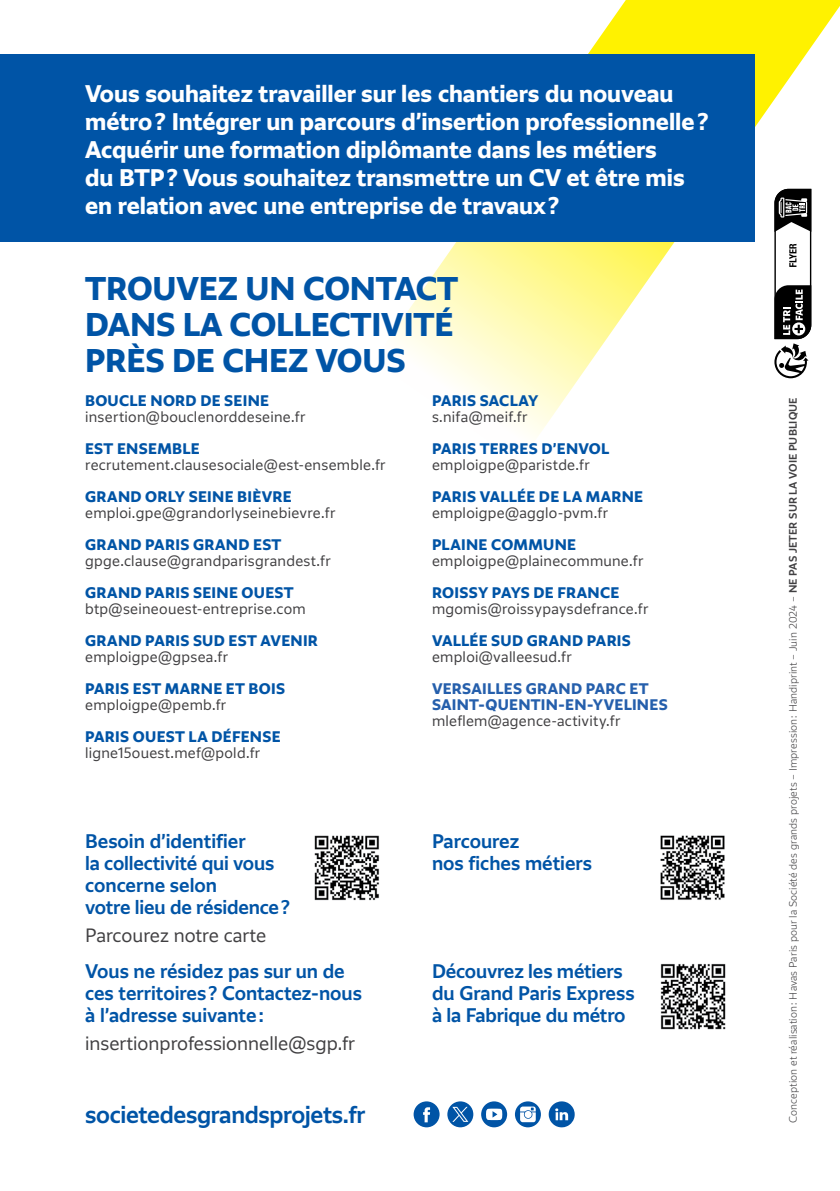
<style>
.page{position:relative;width:840px;height:1191px;background:#fff}
.page>*{position:absolute;margin:0;border:0;box-sizing:border-box;transform-origin:0 0}
.t1{font:700 30px/36px "Grand Paris";letter-spacing:-.005em;color:#0054a6}
.t2{font:700 22px/28px "Grand Paris";color:#fff}
.t3{font:500 22px "Grand Paris";letter-spacing:-.015em;color:#0054a6}
.t4{font:500 18px/22px "Grand Paris";letter-spacing:-.005em;color:#0054a6}
.t5{font:300 18px "Grand Paris";color:#414042}
.t6{font:300 14px "Grand Paris";letter-spacing:.02em;color:#414042}
.t7{font:700 14px "Grand Paris";letter-spacing:.02em;color:#0054a6}
.t8{font:700 14px/16px "Grand Paris";letter-spacing:.02em;color:#255fac}
.t9{font:300 expanded 10px "Grand Paris";letter-spacing:.01em;color:#414042}
.s1{font-weight:500;font-stretch:normal}
</style>
<div class="page">
<svg style="left:392px;top:0;width:447px;height:437px"></svg>
<div style="left:0;top:54px;width:754px;height:188px;background:#0054a6"></div>
<svg style="left:514px;top:1101px;width:26px;height:26px"></svg>
<svg style="left:413px;top:1101px;width:26px;height:26px"></svg>
<svg style="left:481px;top:1101px;width:26px;height:26px"></svg>
<svg style="left:548px;top:1101px;width:26px;height:26px"></svg>
<img style="left:660px;top:835px;width:65px;height:65px">
<img style="left:660px;top:963px;width:66px;height:67px">
<img style="left:314px;top:835px;width:65px;height:66px">
<div style="left:447px;top:1101px;width:26px;height:26px;background:#0054a6;border-radius:50%"></div>
<svg style="left:452px;top:1106px;width:16px;height:15px"></svg>
<svg style="left:769px;top:185px;width:46px;height:197px"></svg>
<p class="t2" style="left:85px;top:79px;width:624px">Vous souhaitez travailler sur les chantiers du nouveau métro? Intégrer un parcours d’insertion professionnelle?<br>Acquérir une formation diplômante dans les métiers<br>du BTP? Vous souhaitez transmettre un CV et être mis en relation avec une entreprise de travaux?</p>
<h1 class="t1" style="left:85px;top:270px;width:374px">TROUVEZ UN CONTACT<br>DANS LA COLLECTIVITÉ<br>PRÈS DE CHEZ VOUS</h1>
<p class="t7" style="left:85px;top:391px;width:185px">BOUCLE NORD DE SEINE</p>
<p class="t6" style="left:85px;top:407px;width:222px">insertion@bouclenorddeseine.fr</p>
<p class="t7" style="left:85px;top:439px;width:116px">EST ENSEMBLE</p>
<p class="t6" style="left:85px;top:455px;width:302px">recrutement.clausesociale@est-ensemble.fr</p>
<p class="t7" style="left:85px;top:487px;width:208px">GRAND ORLY SEINE BIÈVRE</p>
<p class="t6" style="left:85px;top:503px;width:252px">emploi.gpe@grandorlyseinebievre.fr</p>
<p class="t7" style="left:85px;top:535px;width:198px">GRAND PARIS GRAND EST</p>
<p class="t6" style="left:85px;top:551px;width:247px">gpge.clause@grandparisgrandest.fr</p>
<p class="t7" style="left:85px;top:583px;width:210px">GRAND PARIS SEINE OUEST</p>
<p class="t6" style="left:85px;top:599px;width:222px">btp@seineouest-entreprise.com</p>
<p class="t7" style="left:85px;top:631px;width:234px">GRAND PARIS SUD EST AVENIR</p>
<p class="t6" style="left:85px;top:647px;width:144px">emploigpe@gpsea.fr</p>
<p class="t7" style="left:85px;top:679px;width:201px">PARIS EST MARNE ET BOIS</p>
<p class="t6" style="left:85px;top:695px;width:143px">emploigpe@pemb.fr</p>
<p class="t7" style="left:85px;top:727px;width:197px">PARIS OUEST LA DÉFENSE</p>
<p class="t6" style="left:85px;top:743px;width:176px">ligne15ouest.mef@pold.fr</p>
<p class="t4" style="left:85px;top:830px;width:206px">Besoin d’identifier<br>la collectivité qui vous concerne selon<br>votre lieu de résidence?</p>
<p class="t5" style="left:85px;top:923px;width:182px">Parcourez notre carte</p>
<p class="t4" style="left:85px;top:959px;width:278px">Vous ne résidez pas sur un de ces territoires? Contactez-nous à l’adresse suivante:</p>
<p class="t5" style="left:85px;top:1031px;width:271px">insertionprofessionnelle@sgp.fr</p>
<h2 class="t3" style="left:85px;top:1100px;width:281px">societedesgrandsprojets.fr</h2>
<p class="t7" style="left:432px;top:391px;width:108px">PARIS SACLAY</p>
<p class="t6" style="left:432px;top:407px;width:97px">s.nifa@meif.fr</p>
<p class="t7" style="left:432px;top:439px;width:179px">PARIS TERRES D’ENVOL</p>
<p class="t6" style="left:432px;top:455px;width:159px">emploigpe@paristde.fr</p>
<p class="t7" style="left:432px;top:487px;width:212px">PARIS VALLÉE DE LA MARNE</p>
<p class="t6" style="left:432px;top:503px;width:177px">emploigpe@agglo-pvm.fr</p>
<p class="t7" style="left:432px;top:535px;width:145px">PLAINE COMMUNE</p>
<p class="t6" style="left:432px;top:551px;width:213px">emploigpe@plainecommune.fr</p>
<p class="t7" style="left:432px;top:583px;width:189px">ROISSY PAYS DE FRANCE</p>
<p class="t6" style="left:432px;top:599px;width:218px">mgomis@roissypaysdefrance.fr</p>
<p class="t7" style="left:432px;top:631px;width:200px">VALLÉE SUD GRAND PARIS</p>
<p class="t6" style="left:432px;top:647px;width:141px">emploi@valleesud.fr</p>
<p class="t8" style="left:432px;top:680px;width:237px">VERSAILLES GRAND PARC ET<br>SAINT-QUENTIN-EN-YVELINES</p>
<p class="t6" style="left:432px;top:711px;width:190px">mleflem@agence-activity.fr</p>
<p class="t4" style="left:432px;top:830px;width:161px">Parcourez<br>nos fiches métiers</p>
<p class="t4" style="left:432px;top:959px;width:204px">Découvrez les métiers du Grand Paris Express à la Fabrique du métro</p>
<p class="t9" style="left:786px;top:1122px;width:726px;rotate:-90deg">Conception et réalisation: Havas Paris pour la Société des grands projets – Impression: Handiprint – Juin 2024 – <span class="s1">NE PAS JETER SUR LA VOIE PUBLIQUE</span></p>
</div>
